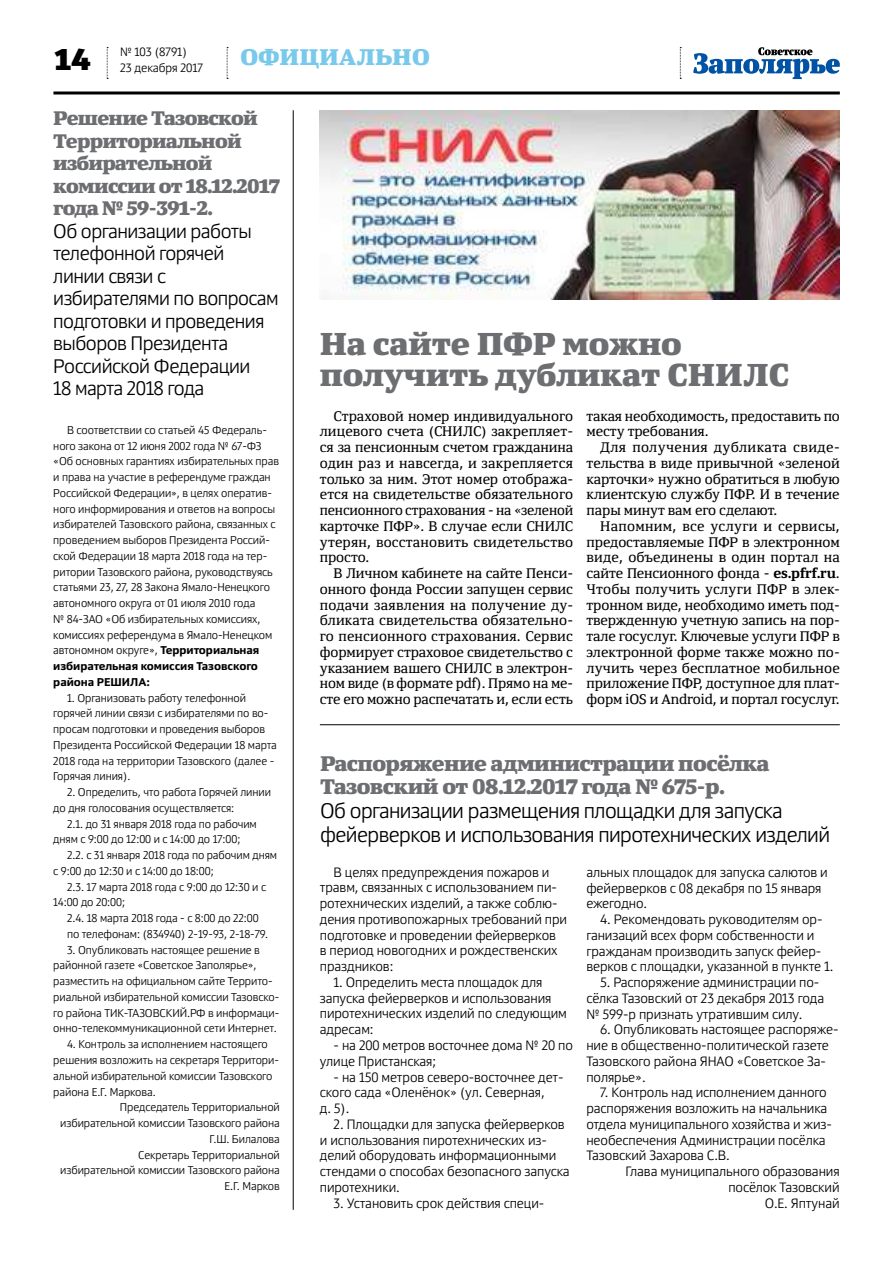
<style>
.page{position:relative;width:893px;height:1263px;background:#fff}
.page>*{position:absolute;margin:0;border:0;box-sizing:border-box;transform-origin:0 0}
.t1{font:900 31.5px/31.5px "Yefimov Serif";letter-spacing:-.005em;color:#6d6e71}
.t2{font:900 30px "Yefimov Sans";color:#000}
.t3{font:900 22.5px "Yefimov Serif";letter-spacing:.005em;color:#78c9eb}
.t4{font:300 21px/23.7px "Yefimov Sans";letter-spacing:-.025em;color:#000}
.t5{font:900 21px/23.7px "Yefimov Serif";letter-spacing:-.025em;color:#6d6e71}
.t6{font:300 19.5px/22.5px "Yefimov Sans";letter-spacing:-.025em;color:#000}
.t7{font:900 19.5px/22.5px "Yefimov Serif";letter-spacing:-.035em;color:#6d6e71}
.t8{font:13.8px/15.8px "Yefimov Serif";letter-spacing:-.005em;color:#000;text-align:justify}
.t9{font:300 13.5px/15.8px "Yefimov Sans";letter-spacing:-.005em;color:#000}
.t10{font:300 12px/15.8px "Yefimov Sans";letter-spacing:-.005em;color:#000}
.t11{font:300 11.25px/15.8px "Yefimov Sans";letter-spacing:-.005em;color:#000}
.s1{font-weight:700}
</style>
<div class="page">
<svg style="left:107px;top:47px;width:1px;height:32px"></svg>
<svg style="left:680px;top:47px;width:1px;height:32px"></svg>
<svg style="left:227px;top:47px;width:1px;height:32px"></svg>
<hr style="left:53px;top:91px;width:787px;height:3px;background:#000">
<svg style="left:693px;top:47px;width:147px;height:32px"></svg>
<hr style="left:293px;top:110px;width:1px;height:1100px;background:#000">
<hr style="left:320px;top:724px;width:520px;height:1px;background:#000">
<img style="left:320px;top:110px;width:520px;height:189px">
<h2 class="t2" style="left:53px;top:47px;width:39px">14</h2>
<p class="t10" style="left:120px;top:45px;width:84px">№ 103 (8791)<br>23 декабря 2017</p>
<h3 class="t3" style="left:240px;top:45px;width:192px">ОФИЦИАЛЬНО</h3>
<h3 class="t7" style="left:53px;top:108px;width:228px">Решение Тазовской<br>Территориальной избирательной комиссии от 18.12.2017 года № 59-391-2.</h3>
<h3 class="t6" style="left:53px;top:220px;width:227px">Об организации работы телефонной горячей линии связи с избирателями по вопросам подготовки и проведения выборов Президента<br>Российской Федерации<br>18 марта 2018 года</h3>
<p class="t11" style="left:53px;top:422px;width:227px;text-indent:14px">В соответствии со статьей 45 Федераль&shy;ного закона от 12 июня 2002 года № 67-ФЗ «Об основных гарантиях избирательных прав и права на участие в референдуме граждан Российской Федерации», в целях оператив&shy;ного информирования и ответов на вопросы избирателей Тазовского района, связанных с проведением выборов Президента Россий&shy;ской Федерации 18 марта 2018 года на тер&shy;ритории Тазовского района, руководствуясь статьями 23, 27, 28 Закона Ямало-Ненецкого автономного округа от 01 июля 2010 года<br>№ 84-ЗАО «Об избирательных комиссиях, комиссиях референдума в Ямало-Ненецком автономном округе», <span class="s1">Территориальная избирательная комиссия Тазовского района РЕШИЛА:</span></p>
<p class="t11" style="left:53px;top:690px;width:225px;text-indent:14px">1. Организовать работу телефонной горячей линии связи с избирателями по во&shy;просам подготовки и проведения выборов Президента Российской Федерации 18 марта 2018 года на территории Тазовского (далее - Горячая линия).</p>
<p class="t11" style="left:53px;top:785px;width:219px;text-indent:14px">2. Определить, что работа Горячей линии до дня голосования осуществляется:</p>
<p class="t11" style="left:53px;top:816px;width:205px;text-indent:14px">2.1. до 31 января 2018 года по рабочим дням с 9:00 до 12:00 и с 14:00 до 17:00;</p>
<p class="t11" style="left:53px;top:848px;width:225px;text-indent:14px">2.2. с 31 января 2018 года по рабочим дням с 9:00 до 12:30 и с 14:00 до 18:00;</p>
<p class="t11" style="left:53px;top:879px;width:214px;text-indent:14px">2.3. 17 марта 2018 года с 9:00 до 12:30 и с<br>14:00 до 20:00;</p>
<p class="t11" style="left:67px;top:911px;width:202px">2.4. 18 марта 2018 года - с 8:00 до 22:00 по телефонам: (834940) 2-19-93, 2-18-79.</p>
<p class="t11" style="left:53px;top:942px;width:227px;text-indent:14px">3. Опубликовать настоящее решение в районной газете «Советское Заполярье», разместить на официальном сайте Террито&shy;риальной избирательной комиссии Тазовско&shy;го района ТИК-ТАЗОВСКИЙ.РФ в информаци&shy;онно-телекоммуникационной сети Интернет.</p>
<p class="t11" style="left:67px;top:1037px;width:202px">4. Контроль за исполнением настоящего</p>
<p class="t11" style="left:53px;top:1052px;width:227px">решения возложить на секретаря Территори-</p>
<p class="t11" style="left:53px;top:1068px;width:221px">альной избирательной комиссии Тазовского</p>
<p class="t11" style="left:53px;top:1084px;width:104px">района Е.Г. Маркова.</p>
<p class="t11" style="left:120px;top:1100px;width:161px">Председатель Территориальной</p>
<p class="t11" style="left:60px;top:1115px;width:221px">избирательной комиссии Тазовского района</p>
<p class="t11" style="left:209px;top:1131px;width:72px">Г.Ш. Билалова</p>
<p class="t11" style="left:138px;top:1147px;width:143px">Секретарь Территориальной</p>
<p class="t11" style="left:60px;top:1163px;width:221px">избирательной комиссии Тазовского района</p>
<p class="t11" style="left:224px;top:1178px;width:57px">Е.Г. Марков</p>
<h1 class="t1" style="left:320px;top:329px;width:471px">На сайте ПФР можно получить дубликат СНИЛС</h1>
<p class="t8" style="left:320px;top:409px;width:255px;text-indent:14px">Страховой номер индивидуального лицевого счета (СНИЛС) закрепляет&shy;ся за пенсионным счетом гражданина один раз и навсегда, и закрепляется только за ним. Этот номер отобража&shy;ется на свидетельстве обязательного пенсионного страхования - на «зеленой карточке ПФР». В случае если СНИЛС утерян, восстановить свидетельство просто.</p>
<p class="t8" style="left:320px;top:566px;width:255px;text-indent:14px">В Личном кабинете на сайте Пенси&shy;онного фонда России запущен сервис подачи заявления на получение ду&shy;бликата свидетельства обязательно&shy;го пенсионного страхования. Сервис формирует страховое свидетельство с указанием вашего СНИЛС в электрон&shy;ном виде (в формате pdf). Прямо на ме&shy;сте его можно распечатать и, если есть</p>
<p class="t8" style="left:586px;top:409px;width:255px">такая необходимость, предоставить по месту требования.</p>
<p class="t8" style="left:586px;top:440px;width:255px;text-indent:14px">Для получения дубликата свиде&shy;тельства в виде привычной «зеленой карточки» нужно обратиться в любую клиентскую службу ПФР. И в течение пары минут вам его сделают.</p>
<p class="t8" style="left:586px;top:519px;width:255px;text-indent:14px">Напомним, все услуги и сервисы, предоставляемые ПФР в электронном виде, объединены в один портал на сайте Пенсионного фонда - <span class="s1">es.pfrf.ru</span>.<br>Чтобы получить услуги ПФР в элек&shy;тронном виде, необходимо иметь под&shy;твержденную учетную запись на пор&shy;тале госуслуг. Ключевые услуги ПФР в электронной форме также можно по&shy;лучить через бесплатное мобильное приложение ПФР, доступное для плат&shy;форм iOS и Android, и портал госуслуг.</p>
<h3 class="t5" style="left:320px;top:752px;width:451px">Распоряжение администрации посёлка<br>Тазовский от 08.12.2017 года № 675-р.</h3>
<h3 class="t4" style="left:320px;top:799px;width:512px">Об организации размещения площадки для запуска фейерверков и использования пиротехнических изделий</h3>
<p class="t9" style="left:320px;top:864px;width:249px;text-indent:14px">В целях предупреждения пожаров и травм, связанных с использованием пи&shy;ротехнических изделий, а также соблю&shy;дения противопожарных требований при подготовке и проведении фейерверков<br>в период новогодних и рождественских праздников:</p>
<p class="t9" style="left:320px;top:975px;width:249px;text-indent:14px">1. Определить места площадок для запуска фейерверков и использования пиротехнических изделий по следующим адресам:</p>
<p class="t9" style="left:320px;top:1038px;width:255px;text-indent:14px">- на 200 метров восточнее дома № 20 по улице Пристанская;</p>
<p class="t9" style="left:320px;top:1069px;width:245px;text-indent:14px">- на 150 метров северо-восточнее дет&shy;ского сада «Оленёнок» (ул. Северная,<br>д. 5).</p>
<p class="t9" style="left:320px;top:1116px;width:251px;text-indent:14px">2. Площадки для запуска фейерверков и использования пиротехнических из&shy;делий оборудовать информационными стендами о способах безопасного запуска пиротехники.</p>
<p class="t9" style="left:334px;top:1195px;width:212px">3. Установить срок действия специ-</p>
<p class="t9" style="left:586px;top:864px;width:243px">альных площадок для запуска салютов и фейерверков с 08 декабря по 15 января ежегодно.</p>
<p class="t9" style="left:586px;top:912px;width:249px;text-indent:14px">4. Рекомендовать руководителям ор&shy;ганизаций всех форм собственности и гражданам производить запуск фейер&shy;верков с площадки, указанной в пункте 1.</p>
<p class="t9" style="left:586px;top:975px;width:239px;text-indent:14px">5. Распоряжение администрации по&shy;сёлка Тазовский от 23 декабря 2013 года № 599-р признать утратившим силу.</p>
<p class="t9" style="left:586px;top:1022px;width:254px;text-indent:14px">6. Опубликовать настоящее распоряже&shy;ние в общественно-политической газете<br>Тазовского района ЯНАО «Советское За&shy;полярье».</p>
<p class="t9" style="left:586px;top:1085px;width:247px;text-indent:14px">7. Контроль над исполнением данного распоряжения возложить на начальника отдела муниципального хозяйства и жиз&shy;необеспечения Администрации посёлка Тазовский Захарова С.В.</p>
<p class="t9" style="left:625px;top:1164px;width:216px;text-align:right">Глава муниципального образования посёлок Тазовский<br>О.Е. Яптунай</p>
</div>
